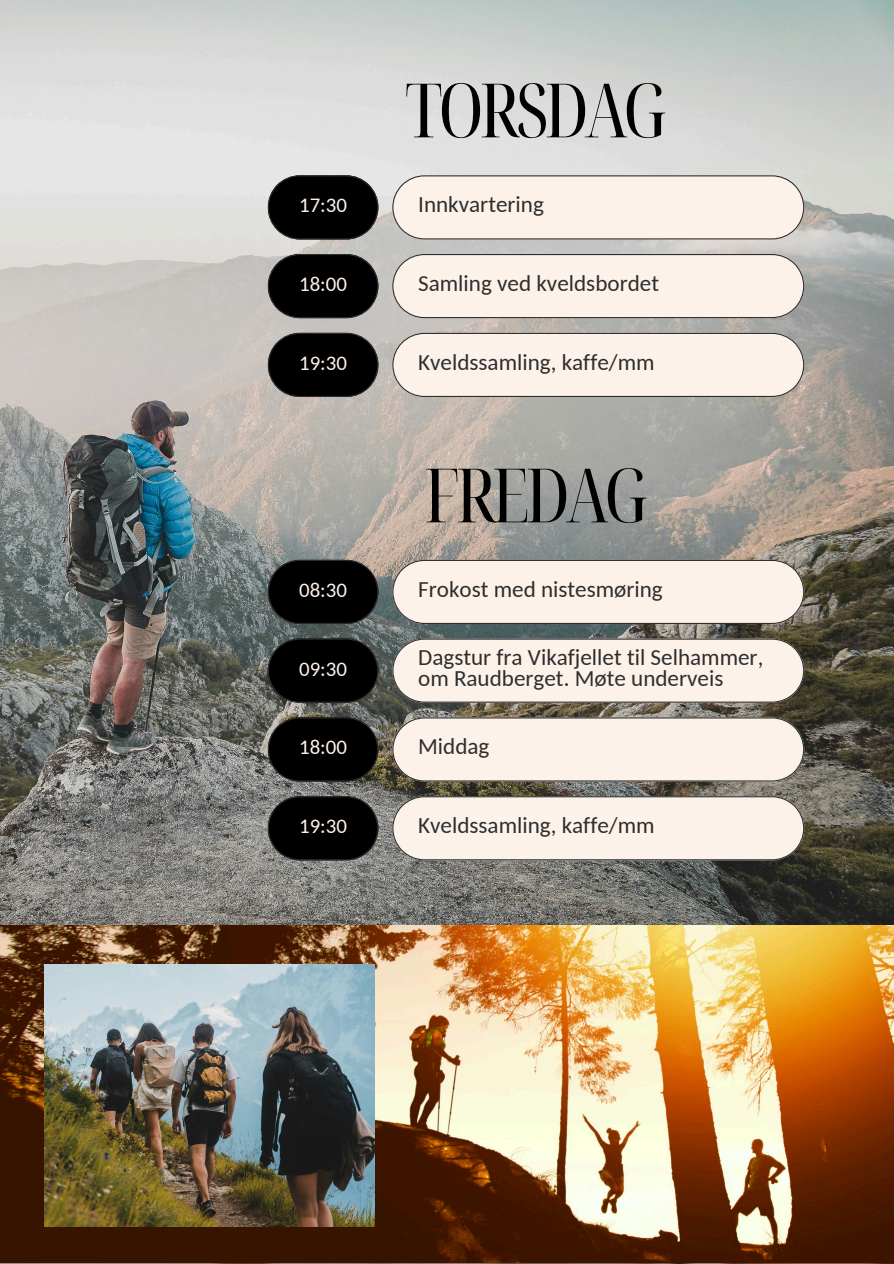
<style>
.page{position:relative;width:894px;height:1264px;background:#fff}
.page>*{position:absolute;margin:0;border:0;box-sizing:border-box;transform-origin:0 0}
.t1{font:extra-condensed 75px "Noto Serif Display";letter-spacing:-.05em;color:#000}
.t2{font:23.1px "Carlito";color:#2e2e2e}
.t3{font:20.85px "Carlito";color:#fdf2ea}
</style>
<div class="page">
<img style="left:0;top:0;width:893px;height:1262px">
<svg style="left:268px;top:175px;width:110px;height:64px;background:#1b1b1b"></svg>
<svg style="left:268px;top:254px;width:110px;height:64px;background:#191818"></svg>
<svg style="left:392px;top:254px;width:412px;height:64px;background:#f3e9e1"></svg>
<svg style="left:392px;top:175px;width:412px;height:64px;background:#f5eae3"></svg>
<svg style="left:268px;top:333px;width:110px;height:64px;background:#181817"></svg>
<svg style="left:392px;top:333px;width:412px;height:64px;background:#f3e9e1"></svg>
<svg style="left:268px;top:560px;width:110px;height:64px;background:#101110"></svg>
<svg style="left:268px;top:638px;width:110px;height:64px;background:#0c0d0c"></svg>
<svg style="left:392px;top:638px;width:412px;height:64px;background:#f0e6de"></svg>
<svg style="left:392px;top:560px;width:412px;height:64px;background:#f1e7df"></svg>
<svg style="left:268px;top:717px;width:110px;height:64px;background:#10100f"></svg>
<svg style="left:392px;top:717px;width:412px;height:64px;background:#f1e6de"></svg>
<svg style="left:268px;top:796px;width:110px;height:64px;background:#121211"></svg>
<svg style="left:392px;top:796px;width:412px;height:64px;background:#f1e7df"></svg>
<img style="left:44px;top:964px;width:330px;height:261px">
<p class="t1" style="left:405px;top:57px;width:263px">TORSDAG</p>
<h2 class="t3" style="left:299px;top:197px;width:49px">17:30</h2>
<h1 class="t2" style="left:418px;top:195px;width:127px">Innkvartering</h1>
<p class="t3" style="left:299px;top:275px;width:49px">18:00</p>
<h2 class="t2" style="left:418px;top:273px;width:242px">Samling ved kveldsbordet</h2>
<h2 class="t3" style="left:299px;top:354px;width:49px">19:30</h2>
<p class="t2" style="left:418px;top:352px;width:238px">Kveldssamling, kaffe/mm</p>
<p class="t1" style="left:424px;top:442px;width:225px">FREDAG</p>
<p class="t3" style="left:299px;top:581px;width:49px">08:30</p>
<h1 class="t2" style="left:418px;top:579px;width:246px">Frokost med nistesmøring</h1>
<p class="t3" style="left:299px;top:660px;width:49px">09:30</p>
<h2 class="t2" style="left:418px;top:647px;width:346px">Dagstur fra Vikafjellet til Selhammer,</h2>
<p class="t2" style="left:418px;top:668px;width:307px">om Raudberget. Møte underveis</p>
<h2 class="t3" style="left:299px;top:738px;width:49px">18:00</h2>
<h2 class="t2" style="left:418px;top:737px;width:73px">Middag</h2>
<h2 class="t3" style="left:299px;top:817px;width:49px">19:30</h2>
<p class="t2" style="left:418px;top:815px;width:238px">Kveldssamling, kaffe/mm</p>
</div>
